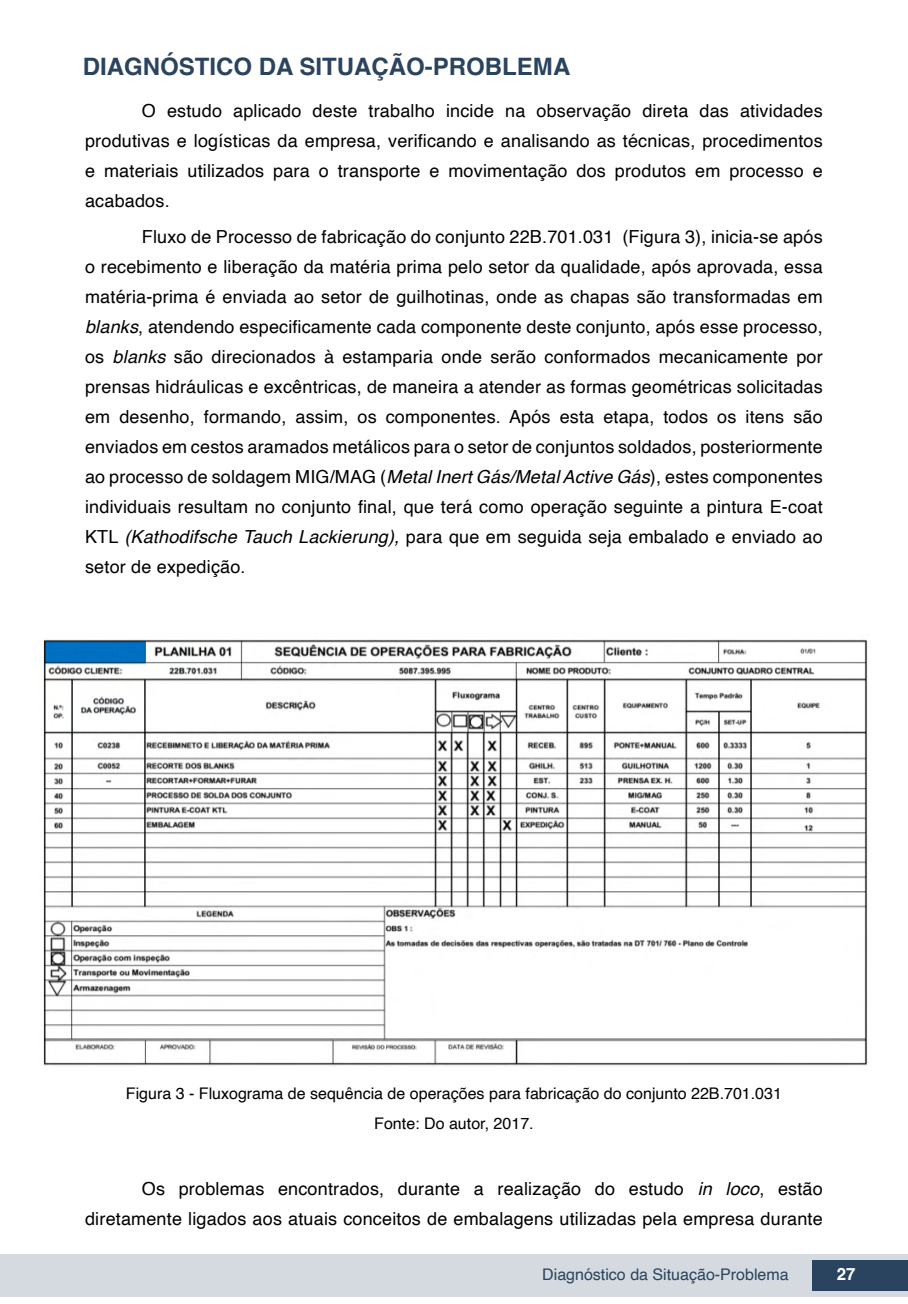
<style>
.page{position:relative;width:908px;height:1304px;background:#fff}
.page>*{position:absolute;margin:0;border:0;box-sizing:border-box;transform-origin:0 0}
.cap_sem_cap{font:700 24px "Helvetica";color:#2a435e}
.txt{font:18px/30px "Helvetica";letter-spacing:.01em;color:#000;text-align:justify}
.t1{font:700 16.8px "Helvetica";color:#fff}
.imagens_graf_tab{font:16px "Helvetica";color:#000}
.t2{font:16px "Helvetica";color:#2a435e}
.s1{font-style:italic}
</style>
<div class="page">
<div style="left:0;top:1254px;width:906px;height:43px;background:#d4dadf"></div>
<div style="left:812px;top:1261px;width:95px;height:30px;background:#2a435e"></div>
<img style="left:43px;top:639px;width:825px;height:427px">
<p class="cap_sem_cap" style="left:83px;top:51px;width:34px">DIAGNÓSTICO</p>
<p class="cap_sem_cap" style="left:259px;top:51px;width:73px">DA SITUAÇÃO</p>
<p class="cap_sem_cap" style="left:424px;top:51px;width:43px">-PROBLEMA</p>
<p class="txt" style="left:85px;top:97px;width:738px;text-indent:57px">O estudo aplicado deste trabalho incide na observação direta das atividades produtivas e logísticas da empresa, verificando e analisando as técnicas, procedimentos e materiais utilizados para o transporte e movimentação dos produtos em processo e acabados.</p>
<p class="txt" style="left:85px;top:222px;width:738px;text-indent:57px">Fluxo de Processo de fabricação do conjunto 22B.701.031 (Figura 3), inicia-se após o recebimento e liberação da matéria prima pelo setor da qualidade, após aprovada, essa matéria-prima é enviada ao setor de guilhotinas, onde as chapas são transformadas em <span class="s1">blanks</span>, atendendo especificamente cada componente deste conjunto, após esse processo, os <span class="s1">blanks</span> são direcionados à estamparia onde serão conformados mecanicamente por prensas hidráulicas e excêntricas, de maneira a atender as formas geométricas solicitadas em desenho, formando, assim, os componentes. Após esta etapa, todos os itens são enviados em cestos aramados metálicos para o setor de conjuntos soldados, posteriormente ao processo de soldagem MIG/MAG (<span class="s1">Metal Inert Gás/Metal Active Gás</span>), estes componentes individuais resultam no conjunto final, que terá como operação seguinte a pintura E-coat KTL <span class="s1">(Kathodifsche Tauch Lackierung),</span> para que em seguida seja embalado e enviado ao setor de expedição.</p>
<p class="imagens_graf_tab" style="left:126px;top:1081px;width:657px">Figura 3 - Fluxograma de sequência de operações para fabricação do conjunto 22B.701.031</p>
<p class="imagens_graf_tab" style="left:374px;top:1111px;width:161px">Fonte: Do autor, 2017.</p>
<p class="txt" style="left:85px;top:1174px;width:739px;text-align:right">Os problemas encontrados, durante a realização do estudo <span class="s1">in loco</span>, estão diretamente ligados aos atuais conceitos de embalagens utilizadas pela empresa durante</p>
<p class="t2" style="left:542px;top:1262px;width:248px">Diagnóstico da Situação-Problema</p>
<p class="t1" style="left:836px;top:1264px;width:20px">27</p>
</div>
